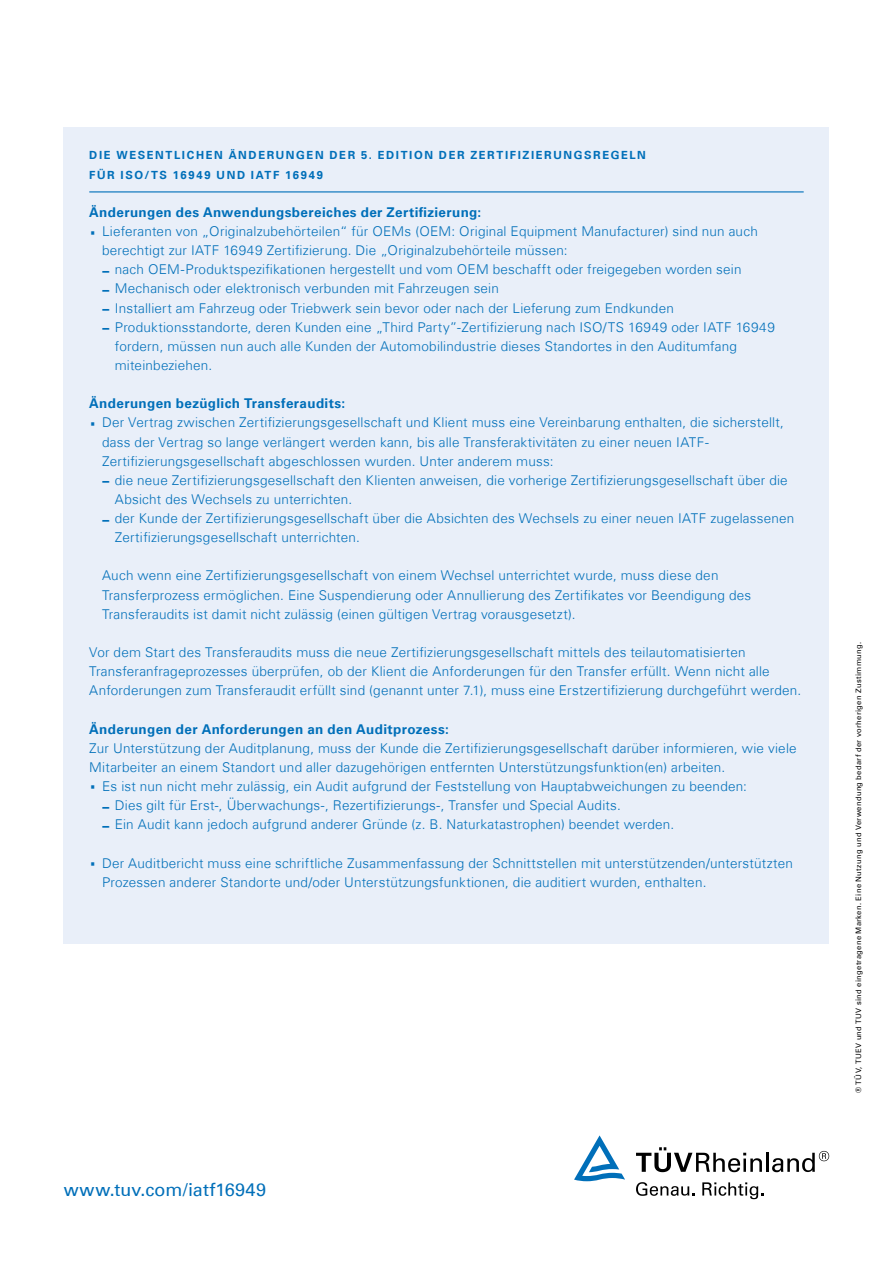
<style>
.page{position:relative;width:893px;height:1263px;background:#fff}
.page>*{position:absolute;margin:0;border:0;box-sizing:border-box;transform-origin:0 0}
.t1{font:18px "Univers Com 55 Roman";letter-spacing:.01em;color:#006fb9}
.t2{font:300 13.5px/19.2px "Univers Com 45";letter-spacing:.015em;color:#006fb9}
.t3{font:700 13.5px "Univers Com 65";letter-spacing:.03em;color:#006fb9}
.t4{font:700 11.25px/19.2px "Univers Com 65";letter-spacing:.145em;color:#006fb9}
.t5{font:7.5px "Univers Com 55 Roman";letter-spacing:.05em;color:#000}
.s1{font-family:"Univers Com 55 Roman";font-weight:400;font-size:27px}
.s2{font-size:27px}
</style>
<div class="page">
<svg style="left:636px;top:1147px;width:126px;height:25px"></svg>
<hr style="left:766px;top:1153px;width:3px;height:19px;background:#000">
<svg style="left:772px;top:1151px;width:57px;height:21px"></svg>
<svg style="left:636px;top:1182px;width:58px;height:14px"></svg>
<svg style="left:702px;top:1182px;width:61px;height:17px"></svg>
<svg style="left:574px;top:1135px;width:51px;height:46px"></svg>
<div style="left:64px;top:128px;width:765px;height:816px;background:#e9eff9"></div>
<hr style="left:89px;top:191px;width:715px;height:1px;background:#006fb9">
<p class="t4" style="left:89px;top:146px;width:558px">DIE WESENTLICHEN ÄNDERUNGEN DER 5. EDITION DER ZERTIFIZIERUNGSREGELN<br>FÜR ISO/TS 16949 UND IATF 16949</p>
<p class="t3" style="left:89px;top:204px;width:394px">Änderungen des Anwendungsbereiches der Zertifizierung:</p>
<p class="t2" style="left:102px;top:222px;width:657px;text-indent:-13px"><span class="s1">·</span> Lieferanten von „Originalzubehörteilen“ für OEMs (OEM: Original Equipment Manufacturer) sind nun auch berechtigt zur IATF 16949 Zertifizierung. Die „Originalzubehörteile müssen:</p>
<p class="t2" style="left:102px;top:260px;width:641px"><span class="s2">-</span> nach OEM-Produktspezifikationen hergestellt und vom OEM beschafft oder freigegeben worden sein</p>
<p class="t2" style="left:102px;top:279px;width:398px"><span class="s2">-</span> Mechanisch oder elektronisch verbunden mit Fahrzeugen sein</p>
<p class="t2" style="left:102px;top:298px;width:573px"><span class="s2">-</span> Installiert am Fahrzeug oder Triebwerk sein bevor oder nach der Lieferung zum Endkunden</p>
<p class="t2" style="left:115px;top:317px;width:662px;text-indent:-13px"><span class="s2">-</span> Produktionsstandorte, deren Kunden eine „Third Party”-Zertifizierung nach ISO/TS 16949 oder IATF 16949 fordern, müssen nun auch alle Kunden der Automobilindustrie dieses Standortes in den Auditumfang miteinbeziehen.</p>
<p class="t3" style="left:89px;top:395px;width:257px">Änderungen bezüglich Transferaudits:</p>
<p class="t2" style="left:102px;top:413px;width:683px;text-indent:-13px"><span class="s1">·</span> Der Vertrag zwischen Zertifizierungsgesellschaft und Klient muss eine Vereinbarung enthalten, die sicherstellt, dass der Vertrag so lange verlängert werden kann, bis alle Transferaktivitäten zu einer neuen IATF-<br>Zertifizierungsgesellschaft abgeschlossen wurden. Unter anderem muss:</p>
<p class="t2" style="left:115px;top:470px;width:674px;text-indent:-13px"><span class="s2">-</span> die neue Zertifizierungsgesellschaft den Klienten anweisen, die vorherige Zertifizierungsgesellschaft über die<br>Absicht des Wechsels zu unterrichten.</p>
<p class="t2" style="left:115px;top:509px;width:681px;text-indent:-13px"><span class="s2">-</span> der Kunde der Zertifizierungsgesellschaft über die Absichten des Wechsels zu einer neuen IATF zugelassenen<br>Zertifizierungsgesellschaft unterrichten.</p>
<p class="t2" style="left:102px;top:566px;width:651px">Auch wenn eine Zertifizierungsgesellschaft von einem Wechsel unterrichtet wurde, muss diese den<br>Transferprozess ermöglichen. Eine Suspendierung oder Annullierung des Zertifikates vor Beendigung des<br>Transferaudits ist damit nicht zulässig (einen gültigen Vertrag vorausgesetzt).</p>
<p class="t2" style="left:89px;top:643px;width:714px">Vor dem Start des Transferaudits muss die neue Zertifizierungsgesellschaft mittels des teilautomatisierten<br>Transferanfrageprozesses überprüfen, ob der Klient die Anforderungen für den Transfer erfüllt. Wenn nicht alle<br>Anforderungen zum Transferaudit erfüllt sind (genannt unter 7.1), muss eine Erstzertifizierung durchgeführt werden.</p>
<p class="t3" style="left:89px;top:721px;width:361px">Änderungen der Anforderungen an den Auditprozess:</p>
<p class="t2" style="left:89px;top:738px;width:709px">Zur Unterstützung der Auditplanung, muss der Kunde die Zertifizierungsgesellschaft darüber informieren, wie viele<br>Mitarbeiter an einem Standort und aller dazugehörigen entfernten Unterstützungsfunktion(en) arbeiten.<br><span class="s1">·</span> Es ist nun nicht mehr zulässig, ein Audit aufgrund der Feststellung von Hauptabweichungen zu beenden:</p>
<p class="t2" style="left:102px;top:796px;width:520px"><span class="s2">-</span> Dies gilt für Erst-, Überwachungs-, Rezertifizierungs-, Transfer und Special Audits.</p>
<p class="t2" style="left:102px;top:815px;width:574px"><span class="s2">-</span> Ein Audit kann jedoch aufgrund anderer Gründe (z. B. Naturkatastrophen) beendet werden.</p>
<p class="t2" style="left:102px;top:853px;width:692px;text-indent:-13px"><span class="s1">·</span> Der Auditbericht muss eine schriftliche Zusammenfassung der Schnittstellen mit unterstützenden/unterstützten<br>Prozessen anderer Standorte und/oder Unterstützungsfunktionen, die auditiert wurden, enthalten.</p>
<h1 class="t1" style="left:64px;top:1178px;width:204px">www.tuv.com/iatf16949</h1>
<p class="t5" style="left:854px;top:1093px;width:452px;rotate:-90deg">® TÜV, TUEV und TUV sind eingetragene Marken. Eine Nutzung und Verwendung bedarf der vorherigen Zustimmung.</p>
</div>
